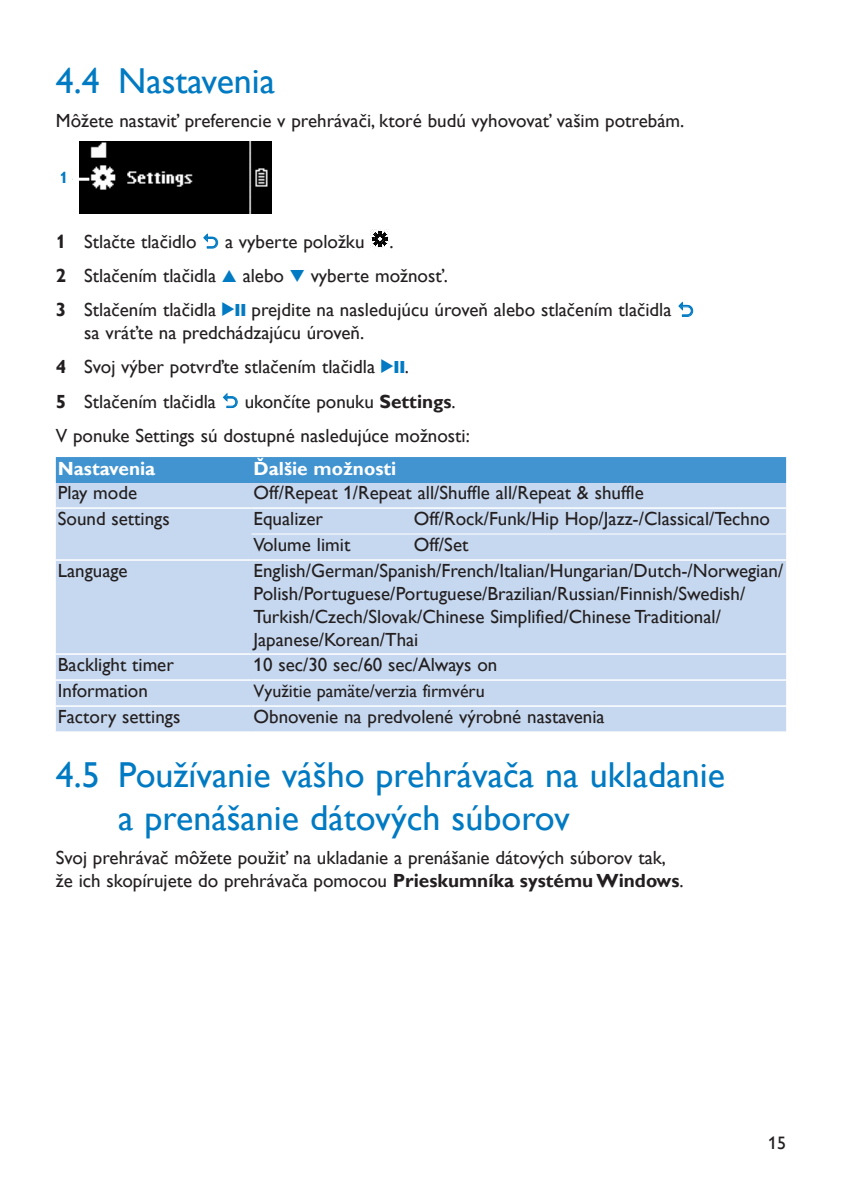
<style>
.page{position:relative;width:842px;height:1191px;background:#fff}
.page>*{position:absolute;margin:0;border:0;box-sizing:border-box;transform-origin:0 0}
.t1{font:36px/43.2px "Gill Sans Alt One WGL";color:#007ac2}
.t2{font:19px/34.2px "Gill Sans Alt One WGL";color:#231f20}
.t3{font:700 19px "Gill Sans Alt One WGL";color:#fff}
.t4{font:18px "Gill Sans Alt One WGL";color:#231f20}
.t5{font:700 16px "Gill Sans Alt One WGL";color:#007ac2}
.s1{font-weight:700}
.s2{font-family:"Audio Four 4";color:#007ac2}
</style>
<div class="page">
<img style="left:79px;top:142px;width:192px;height:72px">
<hr style="left:72px;top:178px;width:17px;height:3px;background:#fff">
<img style="left:370px;top:229px;width:19px;height:19px">
<div style="left:56px;top:457px;width:730px;height:26px;background:#4194d0"></div>
<div style="left:56px;top:483px;width:730px;height:248px;background:#c6d8ef"></div>
<hr style="left:252px;top:533px;width:160px;height:1px;background:#fff">
<hr style="left:412px;top:533px;width:374px;height:1px;background:#fff">
<hr style="left:56px;top:507px;width:196px;height:2px;background:#fff">
<hr style="left:252px;top:507px;width:160px;height:2px;background:#fff">
<hr style="left:412px;top:507px;width:374px;height:2px;background:#fff">
<hr style="left:56px;top:559px;width:196px;height:2px;background:#fff">
<hr style="left:252px;top:559px;width:160px;height:2px;background:#fff">
<hr style="left:412px;top:559px;width:374px;height:2px;background:#fff">
<hr style="left:56px;top:653px;width:196px;height:2px;background:#fff">
<hr style="left:252px;top:653px;width:160px;height:2px;background:#fff">
<hr style="left:412px;top:653px;width:374px;height:2px;background:#fff">
<hr style="left:56px;top:679px;width:196px;height:2px;background:#fff">
<hr style="left:252px;top:679px;width:160px;height:2px;background:#fff">
<hr style="left:412px;top:679px;width:374px;height:2px;background:#fff">
<hr style="left:56px;top:705px;width:196px;height:2px;background:#fff">
<hr style="left:252px;top:705px;width:160px;height:2px;background:#fff">
<hr style="left:412px;top:705px;width:374px;height:2px;background:#fff">
<svg style="left:203px;top:233px;width:16px;height:16px"></svg>
<svg style="left:678px;top:301px;width:16px;height:16px"></svg>
<svg style="left:223px;top:392px;width:15px;height:16px"></svg>
<h1 class="t1" style="left:56px;top:59px;width:221px">4.4 Nastavenia</h1>
<p class="t2" style="left:56px;top:103px;width:630px">Môžete nastaviť preferencie v prehrávači, ktoré budú vyhovovať vašim potrebám.</p>
<p class="t5" style="left:60px;top:167px;width:10px">1</p>
<p class="t2" style="left:56px;top:224px;width:142px"><span class="s1">1</span> Stlačte tlačidlo</p>
<p class="t2" style="left:225px;top:224px;width:141px">a vyberte položku</p>
<p class="t2" style="left:56px;top:224px;width:617px;text-indent:333px">.<br><span class="s1">2</span> Stlačením tlačidla <span class="s2">3</span> alebo <span class="s2">4</span> vyberte možnosť.<br><span class="s1">3</span> Stlačením tlačidla <span class="s2">2;</span> prejdite na nasledujúcu úroveň alebo stlačením tlačidla</p>
<p class="t2" style="left:56px;top:315px;width:355px;text-indent:28px">sa vráťte na predchádzajúcu úroveň.<br><span class="s1">4</span> Svoj výber potvrďte stlačením tlačidla <span class="s2">2;</span>.<br><span class="s1">5</span> Stlačením tlačidla</p>
<p class="t2" style="left:56px;top:384px;width:415px;text-indent:189px">ukončíte ponuku <span class="s1">Settings</span>.<br>V ponuke Settings sú dostupné nasledujúce možnosti:</p>
<p class="t3" style="left:58px;top:455px;width:99px">Nastavenia</p>
<p class="t3" style="left:254px;top:455px;width:144px">Ďalšie možnosti</p>
<p class="t2" style="left:58px;top:475px;width:81px">Play mode</p>
<p class="t2" style="left:254px;top:475px;width:392px">Off/Repeat 1/Repeat all/Shuffle all/Repeat &amp; shuffle</p>
<p class="t2" style="left:58px;top:501px;width:113px">Sound settings</p>
<p class="t2" style="left:254px;top:501px;width:71px">Equalizer</p>
<p class="t2" style="left:414px;top:501px;width:358px">Off/Rock/Funk/Hip Hop/Jazz‑/Classical/Techno</p>
<p class="t2" style="left:254px;top:527px;width:98px">Volume limit</p>
<p class="t2" style="left:414px;top:527px;width:56px">Off/Set</p>
<p class="t2" style="left:58px;top:553px;width:71px">Language</p>
<p class="t2" style="left:254px;top:559px;width:531px;line-height:22.8px">English/German/Spanish/French/Italian/Hungarian/Dutch‑/Norwegian/ Polish/Portuguese/Portuguese/Brazilian/Russian/Finnish/Swedish/ Turkish/Czech/Slovak/Chinese Simplified/Chinese Traditional/ Japanese/Korean/Thai</p>
<p class="t2" style="left:58px;top:647px;width:118px">Backlight timer</p>
<p class="t2" style="left:254px;top:647px;width:245px">10 sec/30 sec/60 sec/Always on</p>
<p class="t2" style="left:58px;top:673px;width:92px">Information</p>
<p class="t4" style="left:254px;top:678px;width:233px">Využitie pamäte/verzia firmvéru</p>
<p class="t2" style="left:58px;top:699px;width:124px">Factory settings</p>
<p class="t2" style="left:254px;top:699px;width:353px">Obnovenie na predvolené výrobné nastavenia</p>
<h1 class="t1" style="left:118px;top:752px;width:608px;text-indent:-62px">4.5 Používanie vášho prehrávača na ukladanie a prenášanie dátových súborov</h1>
<p class="t2" style="left:56px;top:846px;width:629px;line-height:22.8px">Svoj prehrávač môžete použiť na ukladanie a prenášanie dátových súborov tak, že ich skopírujete do prehrávača pomocou <span class="s1">Prieskumníka systému Windows</span>.</p>
<p class="t4" style="left:768px;top:1131px;width:19px">15</p>
</div>
